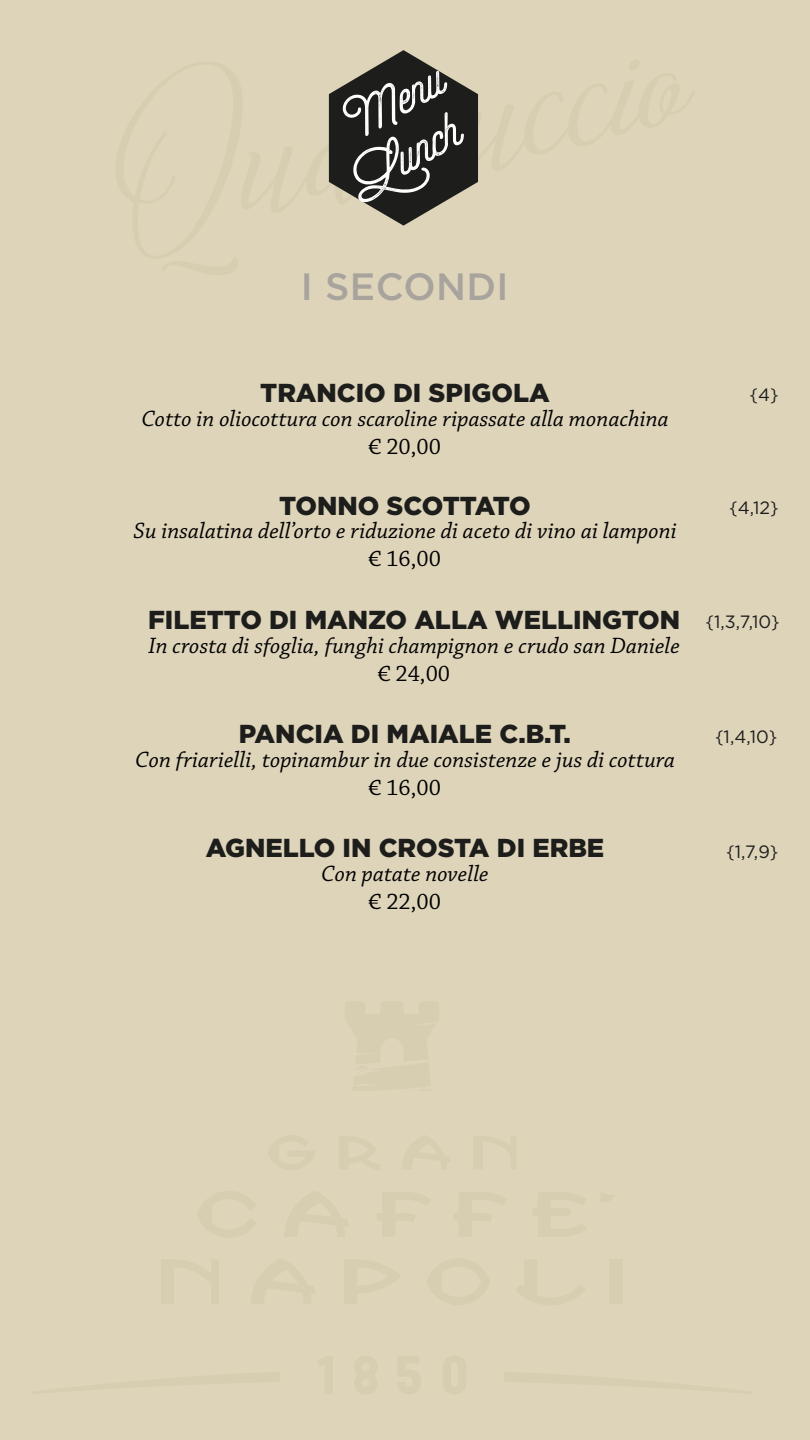
<style>
.page{position:relative;width:810px;height:1440px;background:#ddd4ba}
.page>*{position:absolute;margin:0;border:0;box-sizing:border-box;transform-origin:0 0}
.t1{font:56.1px/53px "Selfie Printed";color:#fff;text-align:center;scale:1.07 1}
.t2{font:500 38.03px "Gotham";letter-spacing:.01em;color:#a8a39d}
.t3{font:900 25.95px "Gotham";color:#1d1d1b}
.t4{font:900 25.95px "Gotham";letter-spacing:-.02em;color:#1d1d1b}
.t5{font:italic 23.4px "Chaparral Pro";letter-spacing:.005em;color:#000}
.t6{font:23.4px "Chaparral Pro";color:#000}
.t7{font:17.85px "Gotham";color:#1d1d1b}
.s1{font-weight:400;font-size:17.85px}
</style>
<div class="page">
<div style="left:610px;top:1259px;width:13px;height:45px;background:#d7cdb1"></div>
<svg style="left:328px;top:50px;width:151px;height:176px"></svg>
<h1 class="t1" style="left:311px;top:113px;width:124px;rotate:-29deg">Menu<br>Lunch</h1>
<h2 class="t2" style="left:301px;top:262px;width:209px">I SECONDI</h2>
<p class="t3" style="left:260px;top:375px;width:291px">TRANCIO DI SPIGOLA</p>
<p class="t5" style="left:141px;top:405px;width:529px">Cotto in oliocottura con scaroline ripassate alla monachina</p>
<p class="t6" style="left:369px;top:433px;width:74px">€ 20,00</p>
<p class="t4" style="left:279px;top:488px;width:253px">TONNO SCOTTATO</p>
<p class="t5" style="left:133px;top:518px;width:545px">Su insalatina dell’orto e riduzione di aceto di vino ai lamponi</p>
<p class="t6" style="left:369px;top:546px;width:74px">€ 16,00</p>
<p class="t7" style="left:750px;top:384px;width:31px">{4}</p>
<p class="t7" style="left:729px;top:496px;width:51px">{4,12}</p>
<p class="t3" style="left:148px;top:602px;width:633px">FILETTO DI MANZO ALLA WELLINGTON <span class="s1">{1,3,7,10}</span></p>
<p class="t5" style="left:148px;top:633px;width:533px">In crosta di sfoglia, funghi champignon e crudo san Daniele</p>
<p class="t6" style="left:378px;top:661px;width:74px">€ 24,00</p>
<p class="t3" style="left:239px;top:716px;width:334px">PANCIA DI MAIALE C.B.T.</p>
<p class="t7" style="left:715px;top:725px;width:64px">{1,4,10}</p>
<p class="t5" style="left:135px;top:746px;width:541px">Con friarielli, topinambur in due consistenze e jus di cottura</p>
<p class="t6" style="left:369px;top:774px;width:74px">€ 16,00</p>
<p class="t3" style="left:206px;top:830px;width:400px">AGNELLO IN CROSTA DI ERBE</p>
<p class="t7" style="left:726px;top:840px;width:54px">{1,7,9}</p>
<p class="t5" style="left:321px;top:860px;width:169px">Con patate novelle</p>
<p class="t6" style="left:369px;top:888px;width:74px">€ 22,00</p>
</div>
